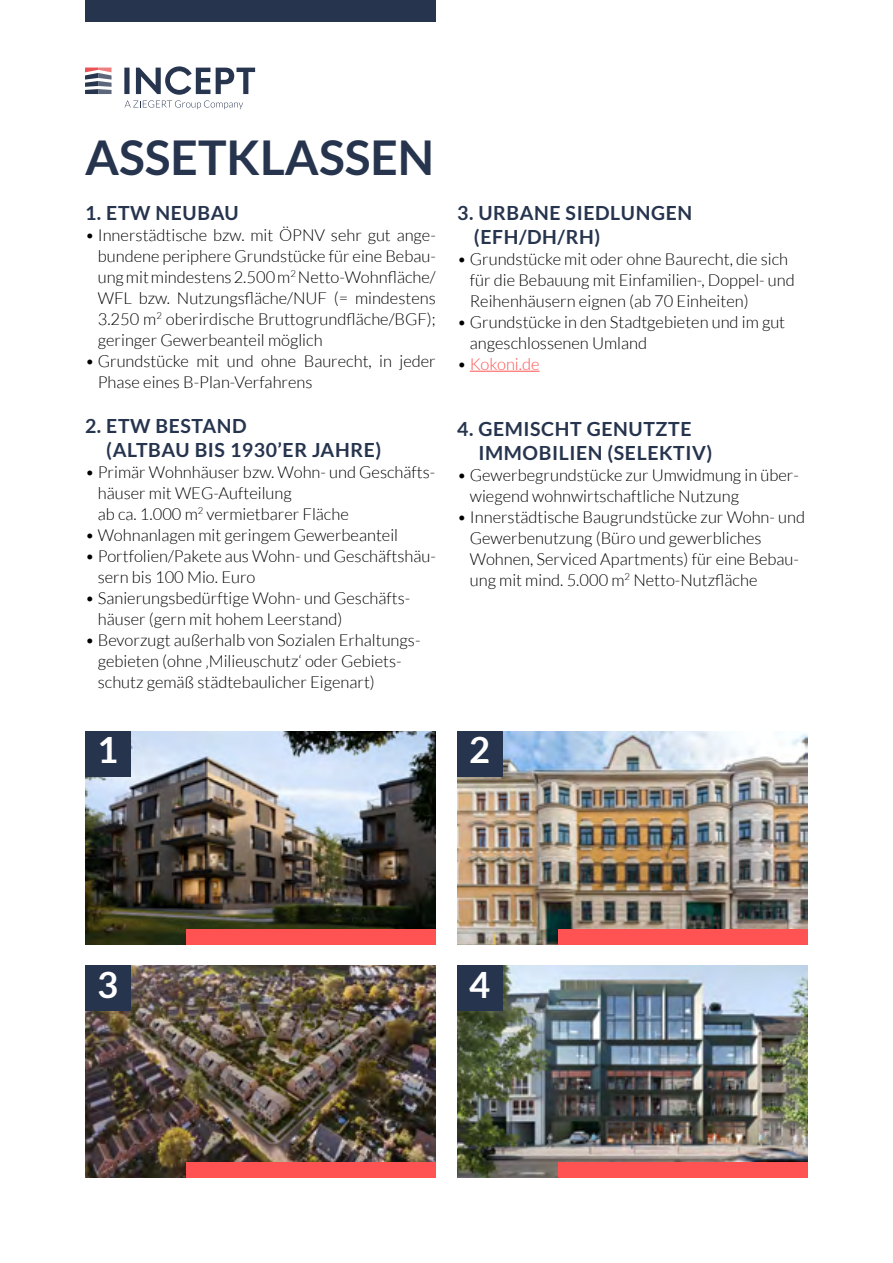
<style>
.page{position:relative;width:893px;height:1263px;background:#fff}
.page>*{position:absolute;margin:0;border:0;box-sizing:border-box;transform-origin:0 0}
.t1{font:700 48px "Lato";color:#26344e}
.t2{font:700 36.15px "Lato";color:#fff}
.t3{font:700 19.5px/24px "Lato";letter-spacing:.03em;color:#26344e}
.t4{font:300 16.5px/21px "Lato";color:#000}
.t5{font:300 16.5px "Lato";color:#ff5252}
.s1{color:#000}
</style>
<div class="page">
<img style="left:85px;top:965px;width:351px;height:213px">
<img style="left:85px;top:731px;width:351px;height:213px">
<div style="left:187px;top:1163px;width:249px;height:15px;background:#ff5252"></div>
<div style="left:187px;top:929px;width:249px;height:15px;background:#ff5252"></div>
<hr style="left:470px;top:371px;width:70px;height:1px;background:#ff5252">
<img style="left:457px;top:731px;width:351px;height:213px">
<img style="left:457px;top:965px;width:351px;height:213px">
<div style="left:85px;top:731px;width:45px;height:46px;background:#26344e"></div>
<div style="left:85px;top:965px;width:45px;height:45px;background:#26344e"></div>
<div style="left:457px;top:731px;width:45px;height:46px;background:#26344e"></div>
<div style="left:457px;top:965px;width:45px;height:45px;background:#26344e"></div>
<div style="left:559px;top:1163px;width:249px;height:15px;background:#ff5252"></div>
<div style="left:559px;top:929px;width:249px;height:15px;background:#ff5252"></div>
<svg style="left:85px;top:68px;width:27px;height:26px"></svg>
<svg style="left:124px;top:66px;width:131px;height:43px"></svg>
<div style="left:85px;top:0;width:351px;height:21px;background:#26344e"></div>
<h1 class="t1" style="left:85px;top:130px;width:351px">ASSETKLASSEN</h1>
<p class="t3" style="left:85px;top:200px;width:155px">1. ETW NEUBAU</p>
<p class="t4" style="left:98px;top:224px;width:340px;text-align:justify;text-indent:-13px">• Innerstädtische bzw. mit ÖPNV sehr gut ange&shy;bundene periphere Grundstücke für eine Bebau&shy;ung mit mindestens 2.500 m<sup>2</sup> Netto-Wohnfläche/ WFL bzw. Nutzungsfläche/NUF (= mindestens 3.250 m<sup>2</sup> oberirdische Bruttogrundfläche/BGF); geringer Gewerbeanteil möglich</p>
<p class="t4" style="left:98px;top:350px;width:340px;text-indent:-13px">• Grundstücke mit und ohne Baurecht, in jeder<br>Phase eines B-Plan-Verfahrens</p>
<p class="t3" style="left:106px;top:413px;width:277px;text-indent:-21px">2. ETW BESTAND<br>(ALTBAU BIS 1930’ER JAHRE)</p>
<p class="t4" style="left:98px;top:461px;width:339px;text-indent:-13px">• Primär Wohnhäuser bzw. Wohn- und Geschäfts&shy;häuser mit WEG-Aufteilung<br>ab ca. 1.000 m<sup>2</sup> vermietbarer Fläche</p>
<p class="t4" style="left:85px;top:524px;width:315px">• Wohnanlagen mit geringem Gewerbeanteil</p>
<p class="t4" style="left:98px;top:545px;width:340px;text-indent:-13px">• Portfolien/Pakete aus Wohn- und Geschäftshäu&shy;sern bis 100 Mio. Euro</p>
<p class="t4" style="left:98px;top:587px;width:314px;text-indent:-13px">• Sanierungsbedürftige Wohn- und Geschäfts&shy;häuser (gern mit hohem Leerstand)</p>
<p class="t4" style="left:98px;top:629px;width:324px;text-indent:-13px">• Bevorzugt außerhalb von Sozialen Erhaltungs&shy;gebieten (ohne ‚Milieuschutz‘ oder Gebiets&shy;schutz gemäß städtebaulicher Eigenart)</p>
<h2 class="t2" style="left:97px;top:729px;width:23px">1</h2>
<p class="t3" style="left:474px;top:200px;width:220px;text-indent:-17px">3. URBANE SIEDLUNGEN (EFH/DH/RH)</p>
<p class="t4" style="left:470px;top:248px;width:326px;text-indent:-13px">• Grundstücke mit oder ohne Baurecht, die sich für die Bebauung mit Einfamilien-, Doppel- und<br>Reihenhäusern eignen (ab 70 Einheiten)</p>
<p class="t4" style="left:470px;top:311px;width:317px;text-indent:-13px">• Grundstücke in den Stadtgebieten und im gut angeschlossenen Umland</p>
<p class="t5" style="left:457px;top:355px;width:84px"><span class="s1">•</span> Kokoni.de</p>
<p class="t3" style="left:478px;top:416px;width:236px;text-indent:-21px">4. GEMISCHT GENUTZTE<br>IMMOBILIEN (SELEKTIV)</p>
<p class="t4" style="left:470px;top:464px;width:330px;text-indent:-13px">• Gewerbegrundstücke zur Umwidmung in über&shy;wiegend wohnwirtschaftliche Nutzung</p>
<p class="t4" style="left:470px;top:506px;width:337px;text-indent:-13px">• Innerstädtische Baugrundstücke zur Wohn- und Gewerbenutzung (Büro und gewerbliches Wohnen, Serviced Apartments) für eine Bebau&shy;ung mit mind. 5.000 m<sup>2</sup> Netto-Nutzfläche</p>
<h2 class="t2" style="left:469px;top:729px;width:23px">2</h2>
<h2 class="t2" style="left:97px;top:964px;width:23px">3</h2>
<h2 class="t2" style="left:469px;top:964px;width:23px">4</h2>
</div>
